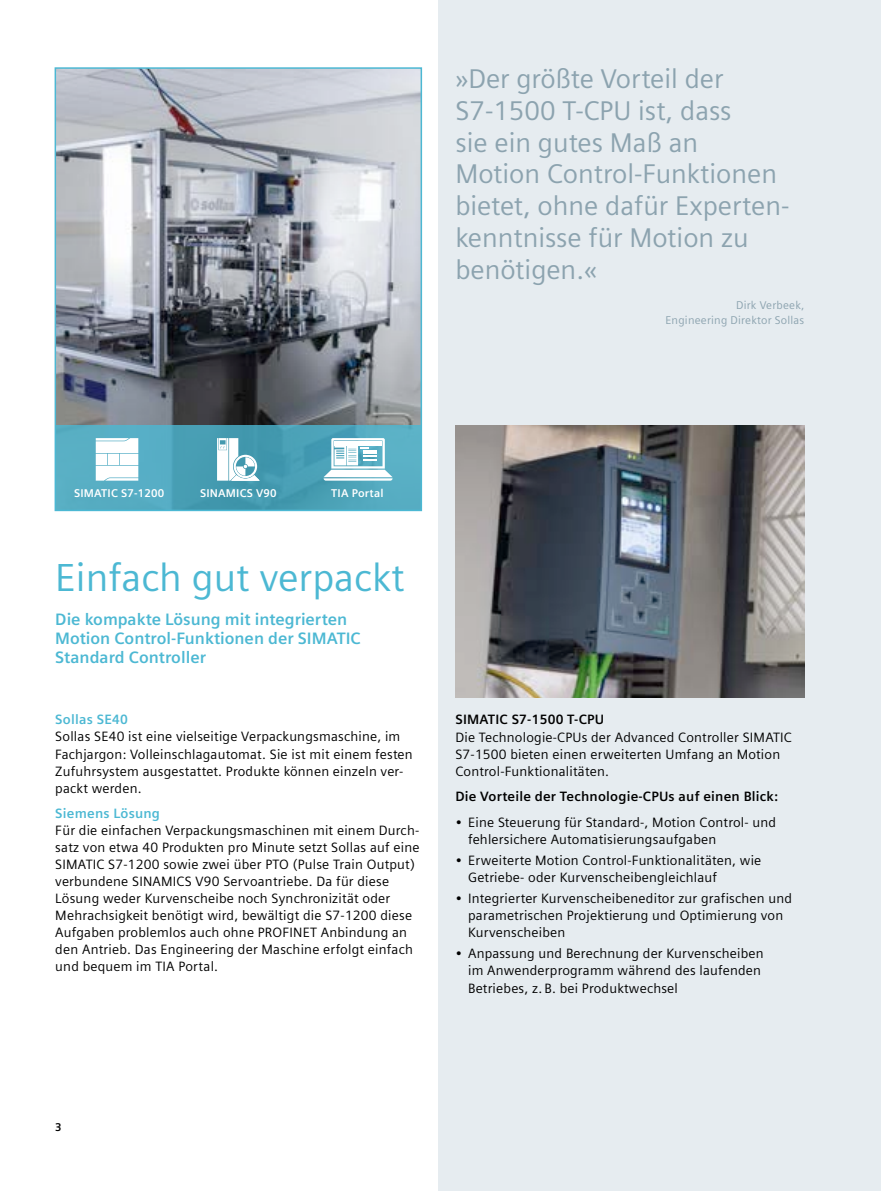
<style>
.page{position:relative;width:881px;height:1191px;background:#fff}
.page>*{position:absolute;margin:0;border:0;box-sizing:border-box;transform-origin:0 0}
.t1{font:39px "Siemens Sans Global";color:#4cb8d3}
.t2{font:27px/32px "Siemens Sans Global";color:#8ca3af}
.t3{font:700 16.5px/19.2px "Siemens Sans Global";color:#4cb8d3}
.t4{font:13.5px/17px "Siemens Sans Global";letter-spacing:.015em;color:#000}
.t5{font:700 13.5px "Siemens Sans Global";letter-spacing:.015em;color:#000}
.t6{font:700 13.5px "Siemens Sans Global";letter-spacing:.015em;color:#4cb8d3}
.t7{font:11.25px/14.9px "Siemens Sans Global";letter-spacing:.02em;color:#8ca3af;text-align:right}
.t8{font:700 11.25px "Siemens Sans Global";letter-spacing:.015em;color:#fff}
.t9{font:700 11.25px "Siemens Sans Global";color:#000}
</style>
<div class="page">
<div style="left:438px;top:0;width:442px;height:1191px;background:#e6ecf0"></div>
<img style="left:58px;top:70px;width:361px;height:355px">
<div style="left:55px;top:67px;width:367px;height:444px;border:2px solid #4cb8d3"></div>
<svg style="left:55px;top:425px;width:366px;height:85px;background:#4ea5bb"></svg>
<svg style="left:96px;top:438px;width:42px;height:42px"></svg>
<svg style="left:217px;top:438px;width:42px;height:42px"></svg>
<svg style="left:323px;top:438px;width:69px;height:42px"></svg>
<img style="left:455px;top:425px;width:349px;height:272px">
<h2 class="t2" style="left:455px;top:64px;width:335px">»Der größte Vorteil der<br>S7-1500 T-CPU ist, dass<br>sie ein gutes Maß an<br>Motion Control-Funktionen bietet, ohne dafür Experten&shy;kenntnisse für Motion zu benötigen.«</h2>
<p class="t7" style="left:665px;top:298px;width:140px">Dirk Verbeek,<br>Engineering Direktor Sollas</p>
<p class="t8" style="left:74px;top:487px;width:91px">SIMATIC S7-1200</p>
<p class="t8" style="left:200px;top:487px;width:78px">SINAMICS V90</p>
<p class="t8" style="left:331px;top:487px;width:54px">TIA Portal</p>
<h1 class="t1" style="left:55px;top:548px;width:350px">Einfach gut verpackt</h1>
<p class="t3" style="left:55px;top:609px;width:306px">Die kompakte Lösung mit integrierten<br>Motion Control-Funktionen der SIMATIC<br>Standard Controller</p>
<p class="t6" style="left:55px;top:712px;width:74px">Sollas SE40</p>
<p class="t4" style="left:55px;top:729px;width:359px">Sollas SE40 ist eine vielseitige Verpackungsmaschine, im Fachjargon: Volleinschlagautomat. Sie ist mit einem festen Zufuhrsystem ausgestattet. Produkte können einzeln ver&shy;packt werden.</p>
<p class="t6" style="left:55px;top:805px;width:106px">Siemens Lösung</p>
<p class="t4" style="left:55px;top:822px;width:365px">Für die einfachen Verpackungsmaschinen mit einem Durch&shy;satz von etwa 40 Produkten pro Minute setzt Sollas auf eine SIMATIC S7-1200 sowie zwei über PTO (Pulse Train Output) verbundene SINAMICS V90 Servoantriebe. Da für diese Lösung weder Kurvenscheibe noch Synchronizität oder Mehrachsigkeit benötigt wird, bewältigt die S7-1200 diese Aufgaben problemlos auch ohne PROFINET Anbindung an den Antrieb. Das Engineering der Maschine erfolgt einfach und bequem im TIA Portal.</p>
<p class="t5" style="left:455px;top:712px;width:150px">SIMATIC S7-1500 T-CPU</p>
<p class="t4" style="left:455px;top:729px;width:338px">Die Technologie-CPUs der Advanced Controller SIMATIC<br>S7-1500 bieten einen erweiterten Umfang an Motion<br>Control-Funktionalitäten.</p>
<p class="t5" style="left:455px;top:788px;width:324px">Die Vorteile der Technologie-CPUs auf einen Blick:</p>
<p class="t4" style="left:468px;top:814px;width:309px;text-indent:-13px">• Eine Steuerung für Standard-, Motion Control- und fehlersichere Automatisierungsaufgaben</p>
<p class="t4" style="left:468px;top:852px;width:294px;text-indent:-13px">• Erweiterte Motion Control-Funktionalitäten, wie<br>Getriebe- oder Kurvenscheibengleichlauf</p>
<p class="t4" style="left:468px;top:890px;width:325px;text-indent:-13px">• Integrierter Kurvenscheibeneditor zur grafischen und parametrischen Projektierung und Optimierung von<br>Kurvenscheiben</p>
<p class="t4" style="left:468px;top:946px;width:297px;text-indent:-13px">• Anpassung und Berechnung der Kurvenscheiben im Anwenderprogramm während des laufenden<br>Betriebes, z. B. bei Produktwechsel</p>
<p class="t9" style="left:55px;top:1120px;width:8px">3</p>
</div>
